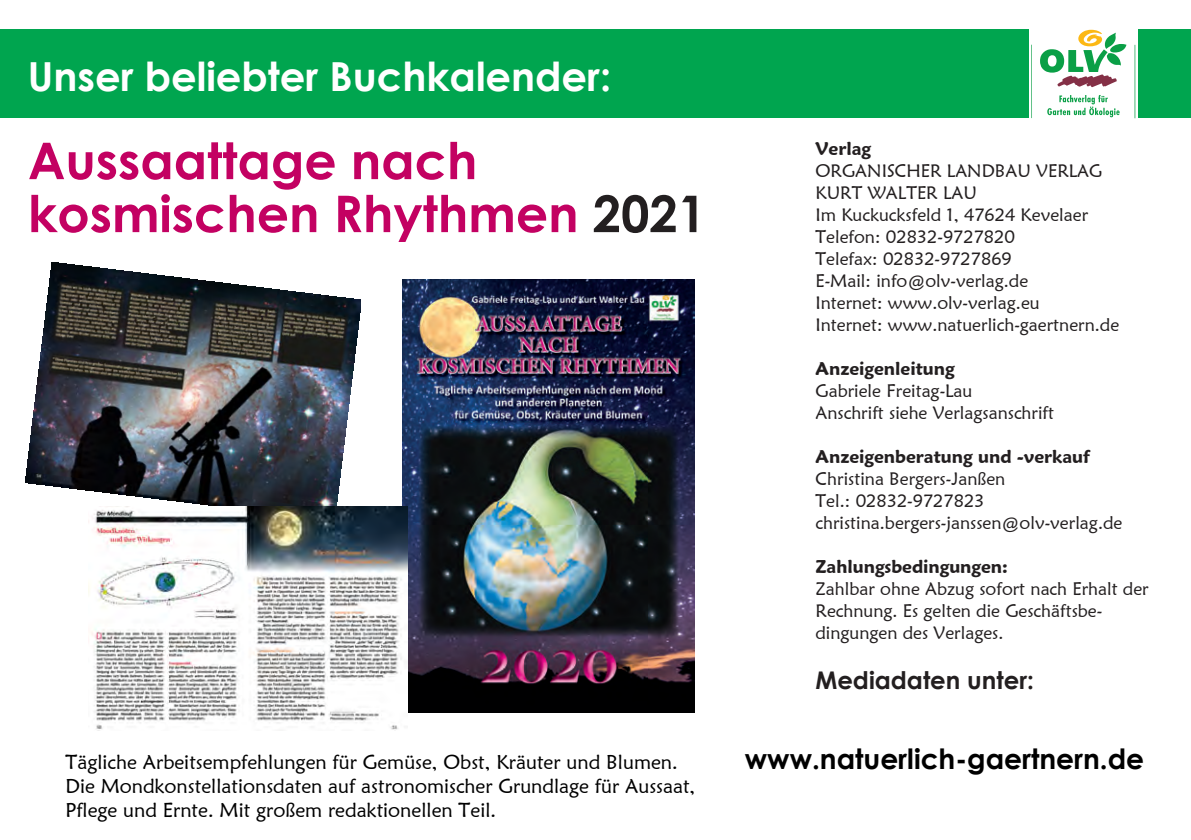
<style>
.page{position:relative;width:1191px;height:840px;background:#fff}
.page>*{position:absolute;margin:0;border:0;box-sizing:border-box;transform-origin:0 0}
.t1{font:700 50.6px/53px "Century Gothic";color:#c30162}
.t2{font:700 40px "Century Gothic";color:#fff}
.t3{font:700 28px "Century Gothic";color:#000}
.t4{font:700 24.4px "Century Gothic";color:#231f20}
.t5{font:20px/24px "Maiandra GD";color:#000}
.t6{font:18px/22px "Maiandra GD";color:#231f20}
.t7{font:600 18px "Maiandra GD";color:#231f20}
.s1{color:#231f20}
</style>
<div class="page">
<div style="left:0;top:30px;width:1191px;height:88px;background:#00a54f"></div>
<div style="left:1029px;top:28px;width:108px;height:97px;background:#fff"></div>
<svg style="left:1031px;top:45px;width:1px;height:73px"></svg>
<svg style="left:1134px;top:45px;width:1px;height:73px"></svg>
<svg style="left:1047px;top:95px;width:72px;height:22px"></svg>
<svg style="left:1040px;top:30px;width:86px;height:57px"></svg>
<img style="left:403px;top:279px;width:292px;height:433px">
<img style="left:25px;top:263px;width:336px;height:243px">
<img style="left:89px;top:506px;width:318px;height:223px">
<h2 class="t2" style="left:28px;top:46px;width:585px">Unser beliebter Buchkalender:</h2>
<h1 class="t1" style="left:28px;top:132px;width:679px">Aussaattage nach kosmischen Rhythmen <span class="s1">2021</span></h1>
<p class="t7" style="left:815px;top:137px;width:57px">Verlag</p>
<p class="t6" style="left:815px;top:159px;width:305px">ORGANISCHER LANDBAU VERLAG<br>KURT WALTER LAU<br>Im Kuckucksfeld 1, 47624 Kevelaer<br>Telefon: 02832-9727820<br>Telefax: 02832-9727869<br>E-Mail: info@olv-verlag.de<br>Internet: www.olv-verlag.eu<br>Internet: www.natuerlich-gaertnern.de</p>
<p class="t7" style="left:815px;top:357px;width:141px">Anzeigenleitung</p>
<p class="t6" style="left:815px;top:379px;width:240px">Gabriele Freitag-Lau<br>Anschrift siehe Verlagsanschrift</p>
<p class="t7" style="left:815px;top:445px;width:276px">Anzeigenberatung und -verkauf</p>
<p class="t6" style="left:815px;top:467px;width:308px">Christina Bergers-Janßen<br>Tel.: 02832-9727823 christina.bergers-janssen@olv-verlag.de</p>
<p class="t7" style="left:815px;top:555px;width:194px">Zahlungsbedingungen:</p>
<p class="t6" style="left:815px;top:577px;width:335px">Zahlbar ohne Abzug sofort nach Erhalt der<br>Rechnung. Es gelten die Geschäftsbe&shy;dingungen des Verlages.</p>
<h3 class="t4" style="left:815px;top:661px;width:220px">Mediadaten unter:</h3>
<p class="t5" style="left:65px;top:749px;width:631px">Tägliche Arbeitsempfehlungen für Gemüse, Obst, Kräuter und Blumen.<br>Die Mondkonstellationsdaten auf astronomischer Grundlage für Aussaat,<br>Pflege und Ernte. Mit großem redaktionellen Teil.</p>
<h3 class="t3" style="left:745px;top:737px;width:401px">www.natuerlich-gaertnern.de</h3>
</div>
